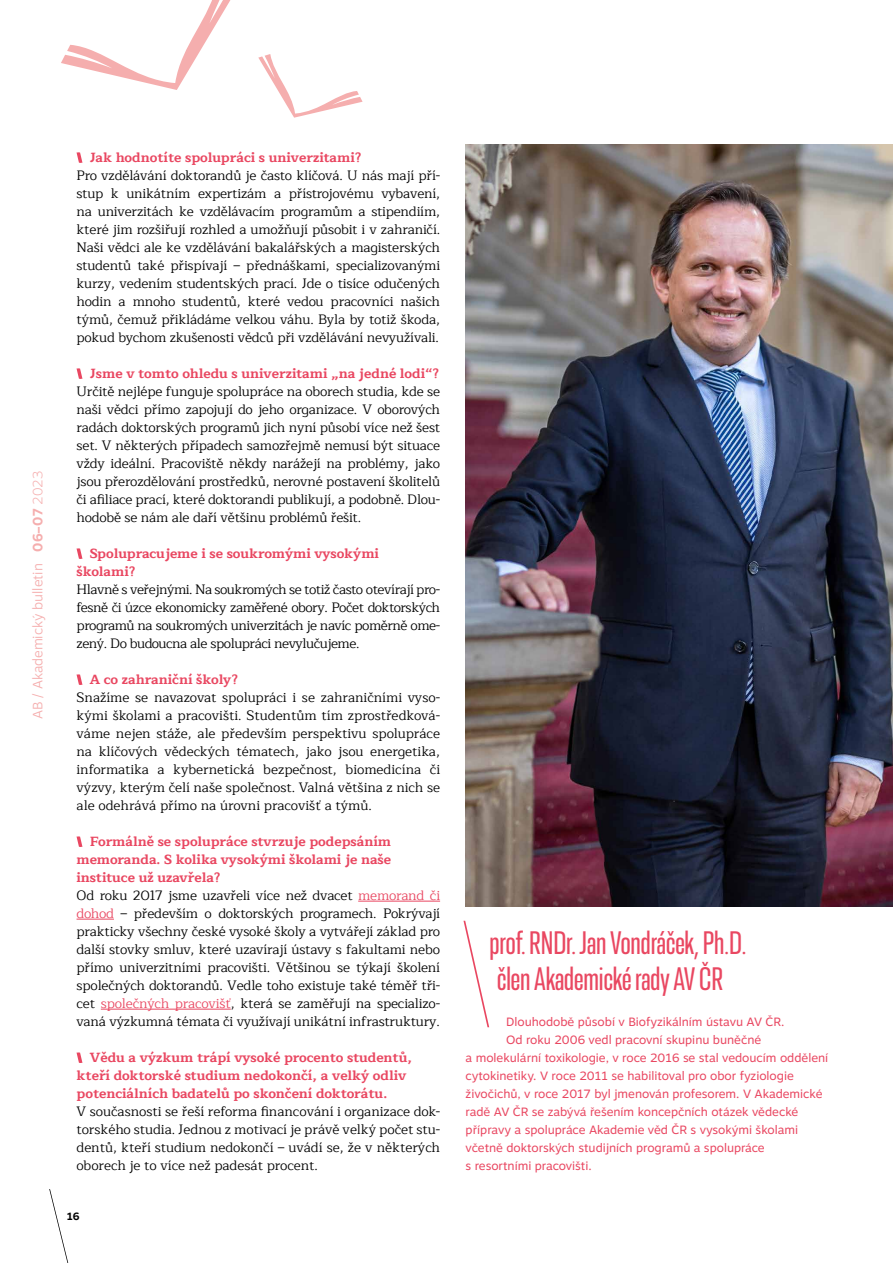
<style>
.page{position:relative;width:893px;height:1263px;background:#fff}
.page>*{position:absolute;margin:0;border:0;box-sizing:border-box;transform-origin:0 0}
.t1{font:condensed 34.5px/36px "Resolve";color:#e94761}
.t2{font:13.5px/18px "Maitree";letter-spacing:-.01em;color:#000;text-align:justify}
.t3{font:700 13.5px/18px "Maitree";color:#e94761}
.t4{font:300 13.5px "Motiva Sans";color:#f5aeae}
.t5{font:12px "Motiva Sans";color:#e94761}
.t6{font:700 10.5px "Motiva Sans";color:#000}
.s1{font-weight:700}
.s2{font-weight:100}
.s3{font-weight:700;color:#e94761}
.s4{color:#e94761}
</style>
<div class="page">
<svg style="left:49px;top:1189px;width:19px;height:74px"></svg>
<hr style="left:358px;top:901px;width:82px;height:1px;background:#e94761">
<hr style="left:77px;top:919px;width:37px;height:1px;background:#e94761">
<hr style="left:101px;top:1009px;width:130px;height:1px;background:#e94761">
<svg style="left:77px;top:152px;width:5px;height:11px"></svg>
<svg style="left:77px;top:368px;width:5px;height:11px"></svg>
<svg style="left:77px;top:548px;width:5px;height:11px"></svg>
<svg style="left:77px;top:674px;width:5px;height:11px"></svg>
<svg style="left:77px;top:836px;width:5px;height:11px"></svg>
<svg style="left:77px;top:1052px;width:5px;height:11px"></svg>
<img style="left:466px;top:144px;width:427px;height:762px">
<svg style="left:463px;top:921px;width:26px;height:106px"></svg>
<svg style="left:61px;top:0;width:170px;height:90px"></svg>
<svg style="left:258px;top:54px;width:105px;height:64px"></svg>
<p class="t4" style="left:28px;top:719px;width:250px;rotate:-90deg">AB / Akademický bulletin <span class="s1">06–07</span> <span class="s2">2023</span></p>
<p class="t3" style="left:90px;top:148px;width:273px">Jak hodnotíte spolupráci s univerzitami?</p>
<p class="t2" style="left:77px;top:167px;width:365px">Pro vzdělávání doktorandů je často klíčová. U nás mají pří&shy;stup k unikátním expertizám a přístrojovému vybavení, na univerzitách ke vzdělávacím programům a stipendiím, které jim rozšiřují rozhled a umožňují působit i v zahraničí.<br>Naši vědci ale ke vzdělávání bakalářských a magisterských studentů také přispívají – přednáškami, specializovanými kurzy, vedením studentských prací. Jde o tisíce odučených hodin a mnoho studentů, které vedou pracovníci našich týmů, čemuž přikládáme velkou váhu. Byla by totiž škoda, pokud bychom zkušenosti vědců při vzdělávání nevyužívali.</p>
<p class="t3" style="left:90px;top:364px;width:351px">Jsme v tomto ohledu s univerzitami „na jedné lodi“?</p>
<p class="t2" style="left:77px;top:383px;width:365px">Určitě nejlépe funguje spolupráce na oborech studia, kde se naši vědci přímo zapojují do jeho organizace. V oborových radách doktorských programů jich nyní působí více než šest set. V některých případech samozřejmě nemusí být situace vždy ideální. Pracoviště někdy narážejí na problémy, jako jsou přerozdělování prostředků, nerovné postavení školitelů či afiliace prací, které doktorandi publikují, a podobně. Dlou&shy;hodobě se nám ale daří většinu problémů řešit.</p>
<p class="t3" style="left:77px;top:544px;width:304px;text-indent:13px">Spolupracujeme i se soukromými vysokými školami?</p>
<p class="t2" style="left:77px;top:581px;width:365px">Hlavně s veřejnými. Na soukromých se totiž často otevírají pro&shy;fesně či úzce ekonomicky zaměřené obory. Počet doktorských programů na soukromých univerzitách je navíc poměrně ome&shy;zený. Do budoucna ale spolupráci nevylučujeme.</p>
<p class="t3" style="left:90px;top:670px;width:150px">A co zahraniční školy?</p>
<p class="t2" style="left:77px;top:689px;width:365px">Snažíme se navazovat spolupráci i se zahraničními vyso&shy;kými školami a pracovišti. Studentům tím zprostředková&shy;váme nejen stáže, ale především perspektivu spolupráce na klíčových vědeckých tématech, jako jsou energetika, informatika a kybernetická bezpečnost, biomedicína či výzvy, kterým čelí naše společnost. Valná většina z nich se ale odehrává přímo na úrovni pracovišť a týmů.</p>
<p class="t2" style="left:77px;top:833px;width:365px;text-align:left;text-indent:13px"><span class="s3">Formálně se spolupráce stvrzuje podepsáním memoranda. S kolika vysokými školami je naše instituce už uzavřela?<br></span>Od roku 2017 jsme uzavřeli více než dvacet <span class="s4">memorand či dohod</span> – především o doktorských programech. Pokrývají prakticky všechny české vysoké školy a vytvářejí základ pro další stovky smluv, které uzavírají ústavy s fakultami nebo přímo univerzitními pracovišti. Většinou se týkají školení společných doktorandů. Vedle toho existuje také téměř tři&shy;cet <span class="s4">společných pracovišť</span>, která se zaměřují na specializo&shy;vaná výzkumná témata či využívají unikátní infrastruktury.</p>
<p class="t3" style="left:77px;top:1048px;width:337px;text-indent:13px">Vědu a výzkum trápí vysoké procento studentů, kteří doktorské studium nedokončí, a velký odliv potenciálních badatelů po skončení doktorátu.</p>
<p class="t2" style="left:77px;top:1103px;width:365px">V současnosti se řeší reforma financování i organizace dok&shy;torského studia. Jednou z motivací je právě velký počet stu&shy;dentů, kteří studium nedokončí – uvádí se, že v některých oborech je to více než padesát procent.</p>
<p class="t6" style="left:67px;top:1209px;width:14px">16</p>
<h1 class="t1" style="left:490px;top:925px;width:258px">prof. RNDr. Jan Vondráček, Ph.D. člen Akademické rady AV ČR</h1>
<p class="t5" style="left:506px;top:1013px;width:280px">Dlouhodobě působí v Biofyzikálním ústavu AV ČR.</p>
<p class="t5" style="left:506px;top:1031px;width:257px">Od roku 2006 vedl pracovní skupinu buněčné</p>
<p class="t5" style="left:466px;top:1049px;width:364px">a molekulární toxikologie, v roce 2016 se stal vedoucím oddělení</p>
<p class="t5" style="left:466px;top:1067px;width:330px">cytokinetiky. V roce 2011 se habilitoval pro obor fyziologie</p>
<p class="t5" style="left:466px;top:1085px;width:358px">živočichů, v roce 2017 byl jmenován profesorem. V Akademické</p>
<p class="t5" style="left:466px;top:1103px;width:334px">radě AV ČR se zabývá řešením koncepčních otázek vědecké</p>
<p class="t5" style="left:466px;top:1121px;width:334px">přípravy a spolupráce Akademie věd ČR s vysokými školami</p>
<p class="t5" style="left:466px;top:1139px;width:301px">včetně doktorských studijních programů a spolupráce</p>
<p class="t5" style="left:466px;top:1157px;width:128px">s resortními pracovišti.</p>
</div>
